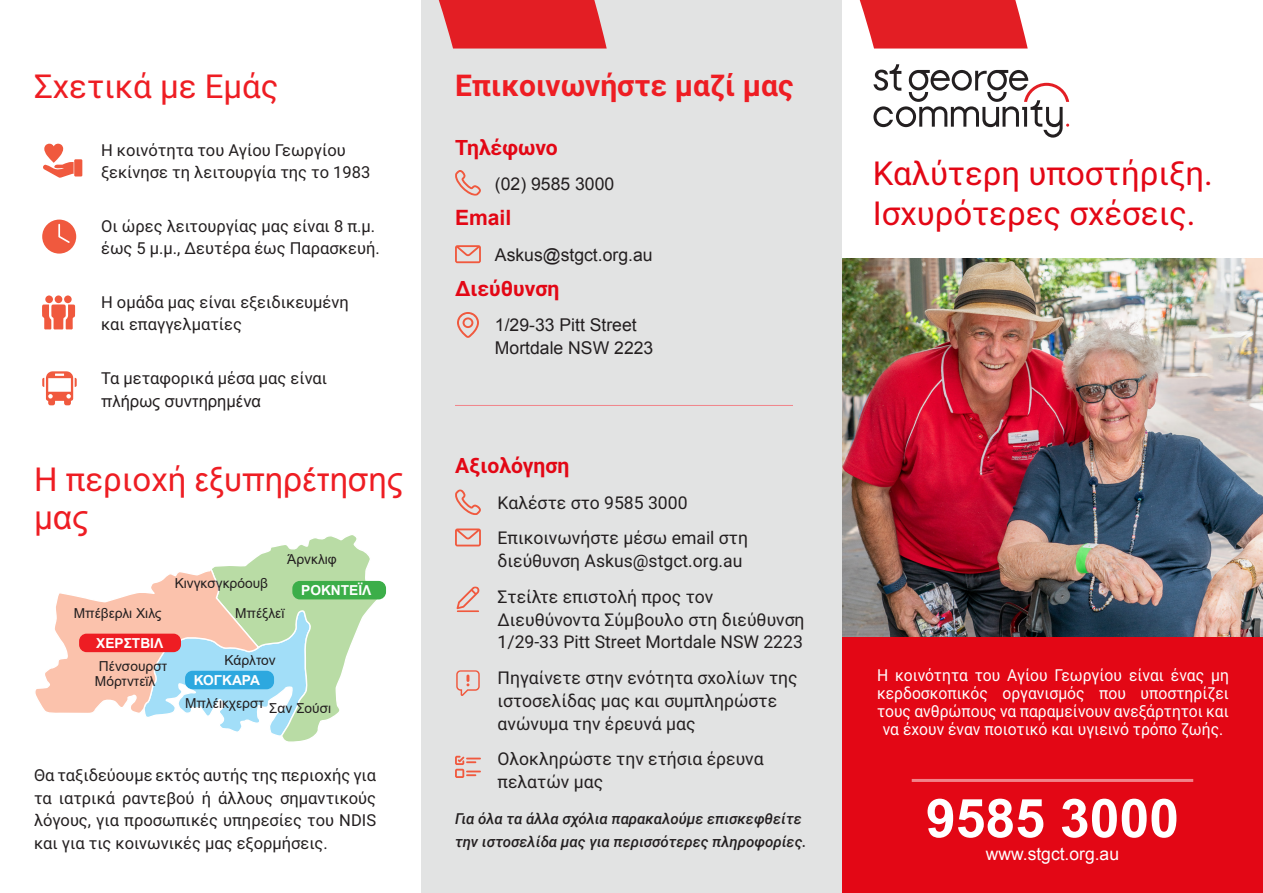
<style>
.page{position:relative;width:1263px;height:893px;background:#fff}
.page>*{position:absolute;margin:0;border:0;box-sizing:border-box;transform-origin:0 0}
.Body_Paragraph{font:700 53.55px "Arial";color:#fff}
.Heading_3{font:33px "Roboto";color:#e30715}
.Heading_1{font:33px/37.5px "Arial";color:#ee1d23}
.Heading_1-2{font:33px "Roboto";color:#ee1d23}
.Heading_1-3{font:700 30px "Roboto";color:#ee1d23}
.Heading_3-2{font:700 21.15px "Roboto";color:#e30715}
.Heading_3-3{font:700 21.15px "Arial";color:#e30715}
.List_Bullet{font:17.55px/23px "Roboto";color:#231f20}
.t1{font:17.55px/23px "Arial";color:#231f20}
.Body_Paragraph-2{font:17.55px "Arial";color:#fff}
.Body_Paragraph-3{font:16.5px/22.5px "Roboto";color:#231f20}
.Body_Paragraph-4{font:16.5px/18px "Roboto";color:#fff;text-align:center;scale:.95 1}
.Body_Paragraph-5{font:italic 500 15px/23px "Roboto";color:#231f20}
.t2{font:13.8px/15.5px "Arial";color:#231f20}
.t3{font:700 13.8px "Arial";color:#fff}
.s1{font-family:"Arial"}
.s2{font-family:"Roboto"}
</style>
<div class="page">
<div style="left:421px;top:0;width:421px;height:893px;background:#e2e3e3"></div>
<img style="left:842px;top:259px;width:421px;height:378px">
<svg style="left:35px;top:535px;width:351px;height:207px"></svg>
<div style="left:79px;top:634px;width:102px;height:18px;background:#ee1d23;border-radius:7px"></div>
<div style="left:185px;top:671px;width:89px;height:18px;background:#2da8df;border-radius:7px"></div>
<div style="left:292px;top:581px;width:94px;height:18px;background:#3cae49;border-radius:7px"></div>
<div style="left:842px;top:637px;width:421px;height:256px;background:#e30715"></div>
<svg style="left:859px;top:0;width:169px;height:49px;background:#e53338"></svg>
<hr style="left:455px;top:405px;width:338px;height:1px;background:#f1838a">
<svg style="left:873px;top:64px;width:196px;height:74px"></svg>
<hr style="left:912px;top:779px;width:281px;height:3px;background:#f1838a">
<svg style="left:456px;top:670px;width:24px;height:26px"></svg>
<svg style="left:455px;top:756px;width:26px;height:22px"></svg>
<svg style="left:455px;top:489px;width:26px;height:26px"></svg>
<svg style="left:455px;top:170px;width:26px;height:26px"></svg>
<div style="left:455px;top:525px;width:26px;height:25px;background:linear-gradient(to right,#e2e3e3,#e2e3e3);border-radius:3px"></div>
<svg style="left:455px;top:528px;width:26px;height:18px"></svg>
<svg style="left:455px;top:241px;width:26px;height:26px"></svg>
<svg style="left:455px;top:245px;width:26px;height:18px"></svg>
<svg style="left:456px;top:586px;width:24px;height:26px"></svg>
<svg style="left:42px;top:220px;width:34px;height:34px"></svg>
<svg style="left:42px;top:304px;width:33px;height:25px"></svg>
<div style="left:45px;top:295px;width:8px;height:8px;background:#f0593e;border-radius:50%"></div>
<div style="left:55px;top:295px;width:7px;height:8px;background:#f0593e;border-radius:50%"></div>
<div style="left:64px;top:295px;width:8px;height:8px;background:#f0593e;border-radius:50%"></div>
<svg style="left:42px;top:371px;width:35px;height:34px"></svg>
<svg style="left:43px;top:144px;width:39px;height:34px"></svg>
<svg style="left:457px;top:312px;width:22px;height:26px"></svg>
<svg style="left:438px;top:0;width:169px;height:49px;background:#e23035"></svg>
<p class="Heading_1-2" style="left:34px;top:63px;width:246px">Σχετικά με Εμάς</p>
<p class="Heading_1-3" style="left:455px;top:64px;width:340px">Επικοινωνήστε μαζί μας</p>
<p class="Body_Paragraph-3" style="left:101px;top:138px;width:271px">Η κοινότητα του Αγίου Γεωργίου ξεκίνησε τη λειτουργία της το 1983</p>
<p class="Body_Paragraph-3" style="left:101px;top:214px;width:280px">Οι ώρες λειτουργίας μας είναι 8 π.μ. έως 5 μ.μ., Δευτέρα έως Παρασκευή.</p>
<p class="Body_Paragraph-3" style="left:101px;top:290px;width:249px">Η ομάδα μας είναι εξειδικευμένη και επαγγελματίες</p>
<p class="Body_Paragraph-3" style="left:101px;top:366px;width:228px">Τα μεταφορικά μέσα μας είναι <span class="s1">πλήρως συντηρημένα</span></p>
<p class="Heading_1" style="left:34px;top:461px;width:370px"><span class="s2">Η περιοχή</span> εξυπηρέτησης μας</p>
<p class="t2" style="left:74px;top:605px;width:89px">Μπέβερλι Χιλς</p>
<p class="t3" style="left:96px;top:633px;width:69px">ΧΕΡΣΤΒΙΛ</p>
<p class="t2" style="left:95px;top:658px;width:74px">Πένσουρστ<br>Μόρτντεϊλ</p>
<p class="t2" style="left:287px;top:551px;width:51px">Άρνκλιφ</p>
<p class="t2" style="left:235px;top:568px;width:51px;line-height:29.5px;text-indent:-60px">Κινγκσγκρόουβ<br>Μπέξλεϊ</p>
<p class="t2" style="left:225px;top:652px;width:53px">Κάρλτον</p>
<p class="t2" style="left:185px;top:695px;width:148px">Μπλέικχερστ Σαν Σούσι</p>
<p class="t3" style="left:301px;top:581px;width:72px">ΡΟΚΝΤΕΪΛ</p>
<p class="t3" style="left:194px;top:670px;width:68px">ΚΟΓΚΑΡΑ</p>
<p class="Body_Paragraph-3" style="left:34px;top:763px;width:344px;text-align:justify">Θα ταξιδεύουμε εκτός αυτής της περιοχής για τα ιατρικά ραντεβού ή άλλους σημαντικούς λόγους, για προσωπικές υπηρεσίες του NDIS και για τις κοινωνικές μας εξορμήσεις.</p>
<p class="Heading_3-2" style="left:455px;top:132px;width:104px">Τηλέφωνο</p>
<p class="t1" style="left:463px;top:172px;width:153px">• (02) 9585 3000</p>
<p class="Heading_3-3" style="left:455px;top:204px;width:58px">Email</p>
<p class="t1" style="left:463px;top:243px;width:191px">• Askus@stgct.org.au</p>
<p class="Heading_3-2" style="left:455px;top:274px;width:106px">Διεύθυνση</p>
<p class="t1" style="left:495px;top:314px;width:160px;text-indent:-32px">• 1/29-33 Pitt Street<br>Mortdale NSW 2223</p>
<p class="Heading_3-2" style="left:455px;top:451px;width:116px">Αξιολόγηση</p>
<p class="List_Bullet" style="left:497px;top:490px;width:192px">Καλέστε στο 9585 3000</p>
<p class="List_Bullet" style="left:497px;top:526px;width:252px">Επικοινωνήστε μέσω email στη διεύθυνση Askus@stgct.org.au</p>
<p class="List_Bullet" style="left:497px;top:584px;width:309px">Στείλτε επιστολή προς τον<br>Διευθύνοντα Σύμβουλο στη διεύθυνση<br>1/29-33 Pitt Street Mortdale NSW 2223</p>
<p class="List_Bullet" style="left:497px;top:666px;width:302px">Πηγαίνετε στην ενότητα σχολίων της ιστοσελίδας μας και συμπληρώστε ανώνυμα την έρευνά μας</p>
<p class="List_Bullet" style="left:497px;top:747px;width:268px">Ολοκληρώστε την ετήσια έρευνα πελατών μας</p>
<p class="Body_Paragraph-5" style="left:455px;top:806px;width:353px">Για όλα τα άλλα σχόλια παρακαλούμε επισκεφθείτε την ιστοσελίδα μας για περισσότερες πληροφορίες.</p>
<p class="Heading_3" style="left:873px;top:150px;width:341px">Καλύτερη υποστήριξη.</p>
<p class="Heading_3" style="left:873px;top:190px;width:324px">Ισχυρότερες σχέσεις.</p>
<p class="Body_Paragraph-4" style="left:877px;top:666px;width:372px">Η κοινότητα του Αγίου Γεωργίου είναι ένας μη κερδοσκοπικός οργανισμός που υποστηρίζει τους ανθρώπους να παραμείνουν ανεξάρτητοι και να έχουν έναν ποιοτικό και υγιεινό τρόπο ζωής.</p>
<p class="Body_Paragraph" style="left:926px;top:783px;width:255px">9585 3000</p>
<p class="Body_Paragraph-2" style="left:986px;top:842px;width:135px">www.stgct.org.au</p>
</div>
